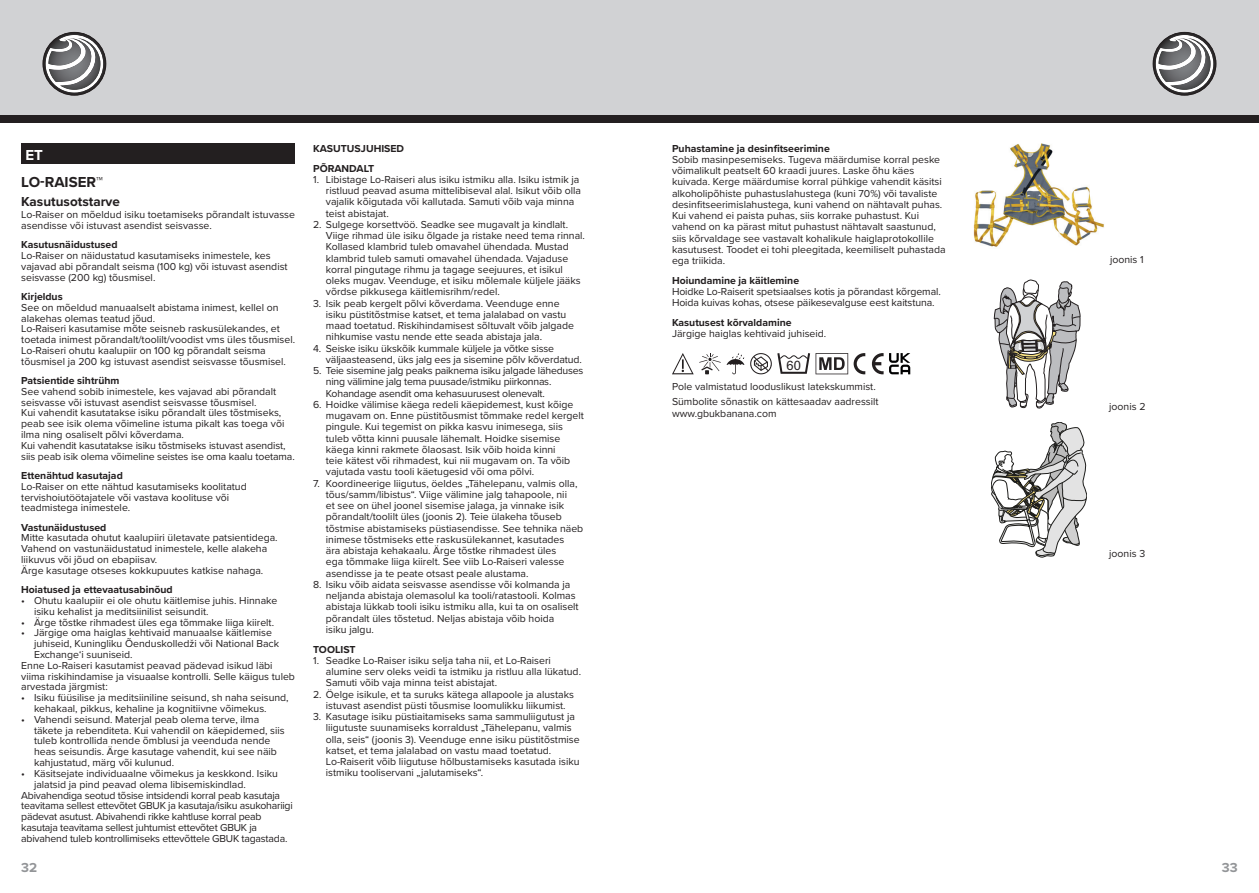
<style>
.page{position:relative;width:1259px;height:893px;background:#fff}
.page>*{position:absolute;margin:0;border:0;box-sizing:border-box;transform-origin:0 0}
.t1{font:700 15px "Proxima Nova";color:#231f20}
.t2{font:700 15px "Proxima Nova";color:#fff}
.t3{font:700 13.5px "Proxima Nova";color:#231f20}
.t4{font:700 13.5px "Proxima Nova";color:#939598}
.t5{font:12.9px "Arial";color:#231f20}
.t6{font:10.5px/11.2px "Proxima Nova";color:#231f20}
.t7{font:10.5px/11.2px "Proxima Nova";letter-spacing:-.02em;color:#231f20}
.t8{font:700 10.5px/19.8px "Proxima Nova";color:#231f20}
</style>
<div class="page">
<div style="left:0;top:0;width:1259px;height:115px;background:#d1d2d4"></div>
<div style="left:0;top:115px;width:1259px;height:7px;background:#231f20"></div>
<img style="left:43px;top:32px;width:63px;height:63px">
<img style="left:60px;top:38px;width:40px;height:52px">
<img style="left:49px;top:38px;width:46px;height:44px">
<img style="left:48px;top:39px;width:35px;height:26px">
<img style="left:1152px;top:32px;width:64px;height:63px">
<img style="left:1170px;top:38px;width:40px;height:52px">
<img style="left:1159px;top:38px;width:45px;height:44px">
<img style="left:1158px;top:39px;width:34px;height:26px">
<div style="left:21px;top:144px;width:274px;height:20px;background:#231f20"></div>
<svg style="left:672px;top:353px;width:21px;height:21px"></svg>
<svg style="left:699px;top:353px;width:45px;height:21px"></svg>
<svg style="left:750px;top:353px;width:115px;height:21px"></svg>
<svg style="left:872px;top:353px;width:11px;height:21px"></svg>
<svg style="left:889px;top:353px;width:21px;height:21px"></svg>
<img style="left:973px;top:144px;width:131px;height:103px">
<svg style="left:993px;top:280px;width:88px;height:129px"></svg>
<svg style="left:991px;top:422px;width:96px;height:135px"></svg>
<h1 class="t2" style="left:26px;top:143px;width:19px">ET</h1>
<h1 class="t1" style="left:21px;top:171px;width:83px">LO-RAISER™</h1>
<p class="t3" style="left:21px;top:192px;width:100px">Kasutusotstarve</p>
<p class="t6" style="left:21px;top:208px;width:275px">Lo-Raiser on mõeldud isiku toetamiseks põrandalt istuvasse asendisse või istuvast asendist seisvasse.</p>
<p class="t8" style="left:21px;top:235px;width:98px">Kasutusnäidustused</p>
<p class="t6" style="left:21px;top:250px;width:268px;line-height:10.8px">Lo-Raiser on näidustatud kasutamiseks inimestele, kes vajavad abi põrandalt seisma (100 kg) või istuvast asendist seisvasse (200 kg) tõusmisel.</p>
<p class="t8" style="left:21px;top:286px;width:43px">Kirjeldus</p>
<p class="t6" style="left:21px;top:301px;width:275px;line-height:10.8px">See on mõeldud manuaalselt abistama inimest, kellel on alakehas olemas teatud jõud.<br>Lo-Raiseri kasutamise mõte seisneb raskusülekandes, et toetada inimest põrandalt/toolilt/voodist vms üles tõusmisel.<br>Lo-Raiseri ohutu kaalupiir on 100 kg põrandalt seisma tõusmisel ja 200 kg istuvast asendist seisvasse tõusmisel.</p>
<p class="t8" style="left:21px;top:370px;width:100px">Patsientide sihtrühm</p>
<p class="t6" style="left:21px;top:385px;width:275px;line-height:10.8px">See vahend sobib inimestele, kes vajavad abi põrandalt seisvasse või istuvast asendist seisvasse tõusmisel.<br>Kui vahendit kasutatakse isiku põrandalt üles tõstmiseks, peab see isik olema võimeline istuma pikalt kas toega või ilma ning osaliselt põlvi kõverdama.<br>Kui vahendit kasutatakse isiku tõstmiseks istuvast asendist, siis peab isik olema võimeline seistes ise oma kaalu toetama.</p>
<p class="t8" style="left:21px;top:465px;width:103px">Ettenähtud kasutajad</p>
<p class="t6" style="left:21px;top:480px;width:227px;line-height:10.8px">Lo-Raiser on ette nähtud kasutamiseks koolitatud tervishoiutöötajatele või vastava koolituse või teadmistega inimestele.</p>
<p class="t8" style="left:21px;top:517px;width:87px">Vastunäidustused</p>
<p class="t6" style="left:21px;top:532px;width:258px;line-height:10.8px">Mitte kasutada ohutut kaalupiiri ületavate patsientidega.<br>Vahend on vastunäidustatud inimestele, kelle alakeha liikuvus või jõud on ebapiisav.<br>Ärge kasutage otseses kokkupuutes katkise nahaga.</p>
<p class="t8" style="left:21px;top:580px;width:153px">Hoiatused ja ettevaatusabinõud</p>
<p class="t6" style="left:34px;top:595px;width:245px;line-height:10.8px;text-indent:-13px">• Ohutu kaalupiir ei ole ohutu käitlemise juhis. Hinnake isiku kehalist ja meditsiinilist seisundit.</p>
<p class="t6" style="left:21px;top:616px;width:254px">• Ärge tõstke rihmadest üles ega tõmmake liiga kiirelt.</p>
<p class="t6" style="left:21px;top:627px;width:252px">• Järgige oma haiglas kehtivaid manuaalse käitlemise</p>
<p class="t6" style="left:34px;top:638px;width:247px">juhiseid, Kuningliku Õenduskolledži või National Back</p>
<p class="t6" style="left:34px;top:648px;width:100px">Exchange‘i suuniseid.</p>
<p class="t6" style="left:21px;top:659px;width:253px">Enne Lo-Raiseri kasutamist peavad pädevad isikud läbi</p>
<p class="t6" style="left:21px;top:670px;width:275px">viima riskihindamise ja visuaalse kontrolli. Selle käigus tuleb</p>
<p class="t6" style="left:21px;top:681px;width:88px">arvestada järgmist:</p>
<p class="t6" style="left:34px;top:692px;width:256px;line-height:10.8px;text-indent:-13px">• Isiku füüsilise ja meditsiiniline seisund, sh naha seisund, kehakaal, pikkus, kehaline ja kognitiivne võimekus.</p>
<p class="t6" style="left:34px;top:713px;width:252px;line-height:10.8px;text-indent:-13px">• Vahendi seisund. Materjal peab olema terve, ilma täkete ja rebenditeta. Kui vahendil on käepidemed, siis tuleb kontrollida nende õmblusi ja veenduda nende heas seisundis. Ärge kasutage vahendit, kui see näib kahjustatud, märg või kulunud.</p>
<p class="t6" style="left:21px;top:767px;width:258px">• Käsitsejate individuaalne võimekus ja keskkond. Isiku</p>
<p class="t6" style="left:34px;top:778px;width:213px">jalatsid ja pind peavad olema libisemiskindlad.</p>
<p class="t7" style="left:21px;top:789px;width:260px">Abivahendiga seotud tõsise intsidendi korral peab kasutaja</p>
<p class="t7" style="left:21px;top:800px;width:273px">teavitama sellest ettevõtet GBUK ja kasutaja/isiku asukohariigi</p>
<p class="t7" style="left:21px;top:810px;width:242px">pädevat asutust. Abivahendi rikke kahtluse korral peab</p>
<p class="t7" style="left:21px;top:821px;width:237px">kasutaja teavitama sellest juhtumist ettevõtet GBUK ja</p>
<p class="t7" style="left:21px;top:832px;width:268px">abivahend tuleb kontrollimiseks ettevõttele GBUK tagastada.</p>
<p class="t8" style="left:313px;top:138px;width:93px">KASUTUSJUHISED<br>PÕRANDALT</p>
<p class="t6" style="left:326px;top:173px;width:257px;text-indent:-13px">1. Libistage Lo-Raiseri alus isiku istmiku alla. Isiku istmik ja ristluud peavad asuma mittelibiseval alal. Isikut võib olla vajalik kõigutada või kallutada. Samuti võib vaja minna teist abistajat.</p>
<p class="t6" style="left:326px;top:218px;width:261px;text-indent:-13px">2. Sulgege korsettvöö. Seadke see mugavalt ja kindlalt.<br>Viige rihmad üle isiku õlgade ja ristake need tema rinnal.<br>Kollased klambrid tuleb omavahel ühendada. Mustad klambrid tuleb samuti omavahel ühendada. Vajaduse korral pingutage rihmu ja tagage seejuures, et isikul oleks mugav. Veenduge, et isiku mõlemale küljele jääks võrdse pikkusega käitlemisrihm/redel.</p>
<p class="t6" style="left:326px;top:297px;width:250px;text-indent:-13px">3. Isik peab kergelt põlvi kõverdama. Veenduge enne isiku püstitõstmise katset, et tema jalalabad on vastu maad toetatud. Riskihindamisest sõltuvalt võib jalgade nihkumise vastu nende ette seada abistaja jala.</p>
<p class="t6" style="left:326px;top:342px;width:257px;text-indent:-13px">4. Seiske isiku ükskõik kummale küljele ja võtke sisse väljaasteasend, üks jalg ees ja sisemine põlv kõverdatud.</p>
<p class="t7" style="left:326px;top:365px;width:259px;text-indent:-13px">5. Teie sisemine jalg peaks paiknema isiku jalgade läheduses ning välimine jalg tema puusade/istmiku piirkonnas.<br>Kohandage asendit oma kehasuurusest olenevalt.</p>
<p class="t6" style="left:326px;top:398px;width:259px;text-indent:-13px">6. Hoidke välimise käega redeli käepidemest, kust kõige mugavam on. Enne püstitõusmist tõmmake redel kergelt pingule. Kui tegemist on pikka kasvu inimesega, siis tuleb võtta kinni puusale lähemalt. Hoidke sisemise käega kinni rakmete õlaosast. Isik võib hoida kinni<br>teie kätest või rihmadest, kui nii mugavam on. Ta võib vajutada vastu tooli käetugesid või oma põlvi.</p>
<p class="t6" style="left:326px;top:477px;width:259px;text-indent:-13px">7. Koordineerige liigutus, öeldes „Tähelepanu, valmis olla, tõus/samm/libistus“. Viige välimine jalg tahapoole, nii<br>et see on ühel joonel sisemise jalaga, ja vinnake isik põrandalt/toolilt üles (joonis 2). Teie ülakeha tõuseb tõstmise abistamiseks püstiasendisse. See tehnika näeb inimese tõstmiseks ette raskusülekannet, kasutades<br>ära abistaja kehakaalu. Ärge tõstke rihmadest üles<br>ega tõmmake liiga kiirelt. See viib Lo-Raiseri valesse asendisse ja te peate otsast peale alustama.</p>
<p class="t6" style="left:326px;top:578px;width:254px;text-indent:-13px">8. Isiku võib aidata seisvasse asendisse või kolmanda ja neljanda abistaja olemasolul ka tooli/ratastooli. Kolmas abistaja lükkab tooli isiku istmiku alla, kui ta on osaliselt põrandalt üles tõstetud. Neljas abistaja võib hoida<br>isiku jalgu.</p>
<p class="t8" style="left:313px;top:639px;width:44px">TOOLIST</p>
<p class="t6" style="left:326px;top:654px;width:257px;text-indent:-13px">1. Seadke Lo-Raiser isiku selja taha nii, et Lo-Raiseri alumine serv oleks veidi ta istmiku ja ristluu alla lükatud.<br>Samuti võib vaja minna teist abistajat.</p>
<p class="t6" style="left:313px;top:688px;width:262px;text-align:center">2. Öelge isikule, et ta suruks kätega allapoole ja alustaks istuvast asendist püsti tõusmise loomulikku liikumist.</p>
<p class="t6" style="left:326px;top:710px;width:255px;text-indent:-13px">3. Kasutage isiku püstiaitamiseks sama sammuliigutust ja liigutuste suunamiseks korraldust „Tähelepanu, valmis olla, seis“ (joonis 3). Veenduge enne isiku püstitõstmise katset, et tema jalalabad on vastu maad toetatud.<br>Lo-Raiserit võib liigutuse hõlbustamiseks kasutada isiku istmiku tooliservani „jalutamiseks“.</p>
<p class="t8" style="left:672px;top:138px;width:159px">Puhastamine ja desinfitseerimine</p>
<p class="t6" style="left:672px;top:153px;width:275px">Sobib masinpesemiseks. Tugeva määrdumise korral peske võimalikult peatselt 60 kraadi juures. Laske õhu käes kuivada. Kerge määrdumise korral pühkige vahendit käsitsi alkoholipõhiste puhastuslahustega (kuni 70%) või tavaliste desinfitseerimislahustega, kuni vahend on nähtavalt puhas.<br>Kui vahend ei paista puhas, siis korrake puhastust. Kui vahend on ka pärast mitut puhastust nähtavalt saastunud, siis kõrvaldage see vastavalt kohalikule haiglaprotokollile kasutusest. Toodet ei tohi pleegitada, keemiliselt puhastada ega triikida.</p>
<p class="t8" style="left:672px;top:270px;width:129px">Hoiundamine ja käitlemine</p>
<p class="t6" style="left:672px;top:286px;width:270px">Hoidke Lo-Raiserit spetsiaalses kotis ja põrandast kõrgemal.<br>Hoida kuivas kohas, otsese päikesevalguse eest kaitstuna.</p>
<p class="t8" style="left:672px;top:313px;width:121px">Kasutusest kõrvaldamine</p>
<p class="t6" style="left:672px;top:328px;width:156px">Järgige haiglas kehtivaid juhiseid.</p>
<p class="t5" style="left:786px;top:357px;width:16px">60</p>
<p class="t6" style="left:672px;top:378px;width:208px;line-height:15.5px">Pole valmistatud looduslikust latekskummist.<br>Sümbolite sõnastik on kättesaadav aadressilt</p>
<p class="t6" style="left:672px;top:407px;width:106px">www.gbukbanana.com</p>
<p class="t6" style="left:1110px;top:254px;width:35px">joonis 1</p>
<p class="t6" style="left:1109px;top:401px;width:38px">joonis 2</p>
<p class="t6" style="left:1109px;top:548px;width:37px">joonis 3</p>
<p class="t4" style="left:21px;top:857px;width:18px">32</p>
<p class="t4" style="left:1221px;top:857px;width:17px">33</p>
</div>
